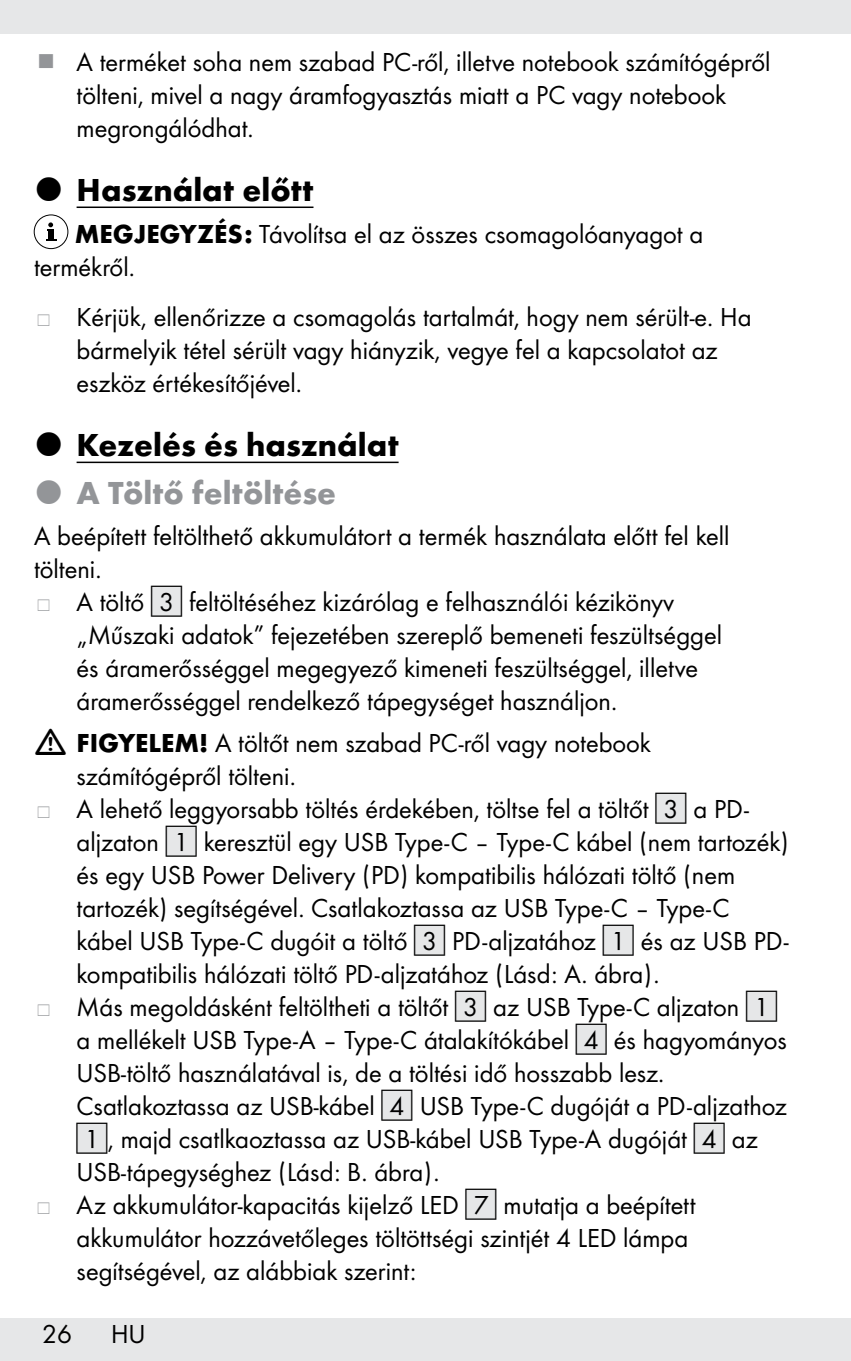
<style>
.page{position:relative;width:851px;height:1361px;background:#fff}
.page>*{position:absolute;margin:0;border:0;box-sizing:border-box;transform-origin:0 0}
.t1{font:700 33px "Futura";color:#000}
.t2{font:700 33px "Futura";color:#939598}
.t3{font:27px/33px "Futura Boo";color:#000}
.s1{font-family:"Futura";font-weight:700}
.s2{font-family:"IMP Lidl Num Box";font-size:23.7px;color:#e6e7e8}
.s3{font-family:"IMP Lidl Num Box";font-size:23.7px}
</style>
<div class="page">
<div style="left:0;top:1318px;width:850px;height:43px;background:#e6e7e8"></div>
<div style="left:0;top:0;width:850px;height:34px;background:#e6e7e8"></div>
<hr style="left:77px;top:206px;width:236px;height:2px;background:#000">
<hr style="left:77px;top:461px;width:321px;height:2px;background:#000">
<div style="left:34px;top:215px;width:34px;height:34px;border:1px solid #000;border-radius:50%"></div>
<svg style="left:47px;top:222px;width:6px;height:9px"></svg>
<div style="left:48px;top:230px;width:6px;height:10px;background:#000"></div>
<svg style="left:46px;top:239px;width:10px;height:2px"></svg>
<p class="t3" style="left:77px;top:44px;width:695px">A terméket soha nem szabad PC-ről, illetve notebook számítógépről tölteni, mivel a nagy áramfogyasztás miatt a PC vagy notebook megrongálódhat.</p>
<p class="t1" style="left:77px;top:166px;width:238px">Használat előtt</p>
<p class="t3" style="left:34px;top:216px;width:670px;text-indent:41px"><span class="s1">MEGJEGYZÉS:</span> Távolítsa el az összes csomagolóanyagot a termékről.</p>
<p class="t3" style="left:77px;top:299px;width:676px">Kérjük, ellenőrizze a csomagolás tartalmát, hogy nem sérült-e. Ha bármelyik tétel sérült vagy hiányzik, vegye fel a kapcsolatot az eszköz értékesítőjével.</p>
<p class="t1" style="left:77px;top:421px;width:323px">Kezelés és használat</p>
<p class="t2" style="left:77px;top:468px;width:261px">A Töltő feltöltése</p>
<p class="t3" style="left:34px;top:518px;width:697px">A beépített feltölthető akkumulátort a termék használata előtt fel kell</p>
<p class="t3" style="left:34px;top:551px;width:69px">tölteni.</p>
<p class="t3" style="left:77px;top:584px;width:599px">A töltő <span class="s2">[</span><span class="s3">3]</span> feltöltéséhez kizárólag e felhasználói kézikönyv</p>
<p class="t3" style="left:77px;top:617px;width:647px">„Műszaki adatok” fejezetében szereplő bemeneti feszültséggel</p>
<p class="t3" style="left:77px;top:650px;width:622px">és áramerősséggel megegyező kimeneti feszültséggel, illetve</p>
<p class="t3" style="left:77px;top:683px;width:542px">áramerősséggel rendelkező tápegységet használjon.</p>
<p class="t3" style="left:77px;top:725px;width:713px"><span class="s1">FIGYELEM!</span> A töltőt nem szabad PC-ről vagy notebook számítógépről tölteni.<br>A lehető leggyorsabb töltés érdekében, töltse fel a töltőt <span class="s2">[</span><span class="s3">3]</span> a PD&shy;aljzaton <span class="s2">[</span><span class="s3">1]</span> keresztül egy USB Type-C – Type-C kábel (nem tartozék) és egy USB Power Delivery (PD) kompatibilis hálózati töltő (nem tartozék) segítségével. Csatlakoztassa az USB Type-C – Type-C kábel USB Type-C dugóit a töltő <span class="s2">[</span><span class="s3">3]</span> PD-aljzatához <span class="s2">[</span><span class="s3">1]</span> és az USB PD&shy;kompatibilis hálózati töltő PD-aljzatához (Lásd: A. ábra).<br>Más megoldásként feltöltheti a töltőt <span class="s2">[</span><span class="s3">3]</span> az USB Type-C aljzaton <span class="s2">[</span><span class="s3">1] </span>a mellékelt USB Type-A – Type-C átalakítókábel <span class="s2">[</span><span class="s3">4]</span> és hagyományos USB-töltő használatával is, de a töltési idő hosszabb lesz.<br>Csatlakoztassa az USB-kábel <span class="s2">[</span><span class="s3">4]</span> USB Type-C dugóját a PD-aljzathoz <span class="s2">[</span><span class="s3">1]</span>, majd csatlkaoztassa az USB-kábel USB Type-A dugóját <span class="s2">[</span><span class="s3">4]</span> az USB-tápegységhez (Lásd: B. ábra).<br>Az akkumulátor-kapacitás kijelző LED <span class="s2">[</span><span class="s3">7]</span> mutatja a beépített akkumulátor hozzávetőleges töltöttségi szintjét 4 LED lámpa segítségével, az alábbiak szerint:</p>
<p class="t3" style="left:42px;top:1316px;width:31px">26</p>
<p class="t3" style="left:111px;top:1316px;width:36px">HU</p>
</div>
